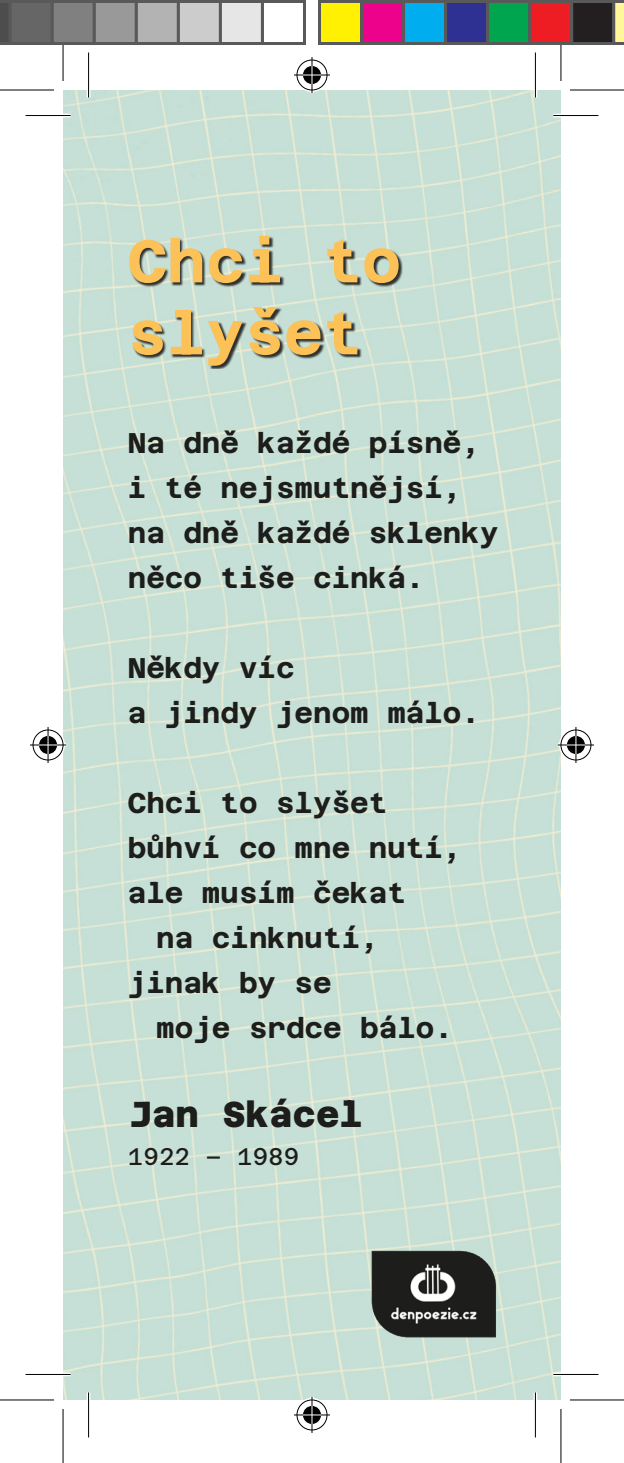
<style>
.page{position:relative;width:624px;height:1463px;background:#fff}
.page>*{position:absolute;margin:0;border:0;box-sizing:border-box;transform-origin:0 0}
.Styl_odstavce2{font:700 60px/72px "Azeret Mono";color:#fcc157}
.Styl_odstavce2-2{font:800 36px "Azeret Mono";color:#1d1d1b}
.Styl_odstavce2-3{font:700 28.5px/45px "Azeret Mono";color:#1d1d1b;text-align:center}
.Styl_odstavce2-4{font:24px "Azeret Mono";color:#1d1d1b}
</style>
<div class="page">
<img style="left:63px;top:90px;width:497px;height:1310px">
<div style="left:130px;top:236px;width:272px;height:133px;background:#1d1d1b;opacity:.9"></div>
<img style="left:363px;top:1235px;width:140px;height:110px">
<hr style="left:26px;top:114px;width:45px;height:3px;background:#fff">
<hr style="left:553px;top:114px;width:45px;height:3px;background:#fff">
<hr style="left:26px;top:1372px;width:45px;height:4px;background:#fff">
<hr style="left:553px;top:1372px;width:45px;height:4px;background:#fff">
<hr style="left:87px;top:52px;width:3px;height:45px;background:#fff">
<hr style="left:87px;top:1392px;width:3px;height:45px;background:#fff">
<svg style="left:533px;top:52px;width:4px;height:45px"></svg>
<svg style="left:533px;top:1392px;width:4px;height:45px"></svg>
<hr style="left:26px;top:115px;width:45px;height:1px;background:#000">
<hr style="left:553px;top:115px;width:45px;height:1px;background:#000">
<hr style="left:26px;top:1374px;width:45px;height:1px;background:#000">
<hr style="left:553px;top:1374px;width:45px;height:1px;background:#000">
<hr style="left:88px;top:52px;width:1px;height:45px;background:#000">
<hr style="left:88px;top:1392px;width:1px;height:45px;background:#000">
<hr style="left:534px;top:52px;width:1px;height:45px;background:#000">
<hr style="left:534px;top:1392px;width:1px;height:45px;background:#000">
<svg style="left:0;top:90px;width:54px;height:1px"></svg>
<svg style="left:570px;top:90px;width:53px;height:1px"></svg>
<hr style="left:0;top:89px;width:54px;height:1px;background:#000">
<hr style="left:569px;top:89px;width:54px;height:1px;background:#000">
<hr style="left:0;top:1399px;width:54px;height:1px;background:#000">
<hr style="left:569px;top:1399px;width:54px;height:1px;background:#000">
<hr style="left:62px;top:27px;width:2px;height:54px;background:#000">
<hr style="left:62px;top:1409px;width:2px;height:54px;background:#000">
<hr style="left:560px;top:27px;width:1px;height:54px;background:#000">
<hr style="left:560px;top:1409px;width:1px;height:54px;background:#000">
<div style="left:295px;top:58px;width:34px;height:34px;border:4px solid #fff;border-radius:50%"></div>
<hr style="left:294px;top:73px;width:36px;height:4px;background:#fff">
<svg style="left:310px;top:57px;width:4px;height:36px"></svg>
<div style="left:301px;top:64px;width:22px;height:22px;border:4px solid #fff;border-radius:50%"></div>
<div style="left:296px;top:60px;width:31px;height:30px;border:1px solid #000;border-radius:50%"></div>
<hr style="left:294px;top:74px;width:36px;height:2px;background:#000">
<hr style="left:311px;top:57px;width:1px;height:36px;background:#000">
<svg style="left:303px;top:66px;width:18px;height:18px"></svg>
<div style="left:295px;top:1398px;width:34px;height:33px;border:4px solid #fff;border-radius:50%"></div>
<hr style="left:294px;top:1413px;width:36px;height:3px;background:#fff">
<svg style="left:310px;top:1397px;width:4px;height:36px"></svg>
<div style="left:301px;top:1404px;width:22px;height:21px;border:4px solid #fff;border-radius:50%"></div>
<div style="left:296px;top:1399px;width:31px;height:31px;border:1px solid #000;border-radius:50%"></div>
<hr style="left:294px;top:1414px;width:36px;height:1px;background:#000">
<hr style="left:311px;top:1397px;width:1px;height:36px;background:#000">
<svg style="left:303px;top:1406px;width:18px;height:18px"></svg>
<div style="left:31px;top:728px;width:34px;height:34px;border:4px solid #fff;border-radius:50%"></div>
<svg style="left:30px;top:743px;width:36px;height:4px"></svg>
<svg style="left:46px;top:727px;width:4px;height:36px"></svg>
<div style="left:37px;top:734px;width:22px;height:22px;border:4px solid #fff;border-radius:50%"></div>
<div style="left:33px;top:729px;width:30px;height:31px;border:1px solid #000;border-radius:50%"></div>
<hr style="left:30px;top:744px;width:36px;height:1px;background:#000">
<hr style="left:48px;top:727px;width:1px;height:36px;background:#000">
<svg style="left:39px;top:736px;width:18px;height:18px"></svg>
<div style="left:559px;top:728px;width:33px;height:34px;border:4px solid #fff;border-radius:50%"></div>
<svg style="left:557px;top:743px;width:36px;height:4px"></svg>
<hr style="left:574px;top:727px;width:3px;height:36px;background:#fff">
<div style="left:565px;top:734px;width:21px;height:22px;border:4px solid #fff;border-radius:50%"></div>
<div style="left:560px;top:729px;width:31px;height:31px;border:1px solid #000;border-radius:50%"></div>
<hr style="left:557px;top:744px;width:36px;height:1px;background:#000">
<hr style="left:575px;top:727px;width:1px;height:36px;background:#000">
<svg style="left:566px;top:736px;width:18px;height:18px"></svg>
<svg style="left:0;top:0;width:9px;height:45px"></svg>
<div style="left:10px;top:1px;width:42px;height:42px;background:#666"></div>
<div style="left:9px;top:0;width:45px;height:45px;border:3px solid #595959"></div>
<div style="left:52px;top:1px;width:42px;height:42px;background:#808080"></div>
<div style="left:51px;top:0;width:45px;height:45px;border:3px solid #595959"></div>
<div style="left:94px;top:1px;width:42px;height:42px;background:#999"></div>
<div style="left:93px;top:0;width:45px;height:45px;border:3px solid #595959"></div>
<div style="left:136px;top:1px;width:42px;height:42px;background:#b3b3b3"></div>
<div style="left:135px;top:0;width:45px;height:45px;border:3px solid #595959"></div>
<div style="left:178px;top:1px;width:42px;height:42px;background:#ccc"></div>
<div style="left:177px;top:0;width:45px;height:45px;border:3px solid #595959"></div>
<div style="left:220px;top:1px;width:42px;height:42px;background:#e6e6e6"></div>
<div style="left:219px;top:0;width:45px;height:45px;border:3px solid #595959"></div>
<div style="left:261px;top:0;width:45px;height:45px;border:3px solid #595959"></div>
<div style="left:319px;top:1px;width:42px;height:42px;background:#fff101"></div>
<div style="left:318px;top:0;width:45px;height:45px;border:3px solid #595959"></div>
<div style="left:361px;top:1px;width:42px;height:42px;background:#ed028c"></div>
<div style="left:360px;top:0;width:45px;height:45px;border:3px solid #595959"></div>
<div style="left:403px;top:1px;width:42px;height:42px;background:#00aeef"></div>
<div style="left:402px;top:0;width:45px;height:45px;border:3px solid #595959"></div>
<div style="left:445px;top:1px;width:42px;height:42px;background:#2e3092"></div>
<div style="left:444px;top:0;width:45px;height:45px;border:3px solid #595959"></div>
<div style="left:487px;top:1px;width:42px;height:42px;background:#00a54f"></div>
<div style="left:486px;top:0;width:45px;height:45px;border:3px solid #595959"></div>
<div style="left:529px;top:1px;width:42px;height:42px;background:#ee1d23"></div>
<div style="left:528px;top:0;width:45px;height:45px;border:3px solid #595959"></div>
<div style="left:571px;top:1px;width:42px;height:42px;background:#231f20"></div>
<div style="left:570px;top:0;width:45px;height:45px;border:3px solid #595959"></div>
<svg style="left:612px;top:0;width:11px;height:45px"></svg>
<p class="Styl_odstavce2" style="left:128px;top:220px;width:274px">Chci to slyšet</p>
<p class="Styl_odstavce2-3" style="left:128px;top:418px;width:353px">Na dně každé písně,</p>
<p class="Styl_odstavce2-3" style="left:128px;top:463px;width:335px">i té nejsmutnějsí,</p>
<p class="Styl_odstavce2-3" style="left:128px;top:508px;width:372px">na dně každé sklenky</p>
<p class="Styl_odstavce2-3" style="left:128px;top:553px;width:298px">něco tiše cinká.</p>
<p class="Styl_odstavce2-3" style="left:128px;top:643px;width:168px">Někdy víc</p>
<p class="Styl_odstavce2-3" style="left:128px;top:688px;width:353px">a jindy jenom málo.</p>
<p class="Styl_odstavce2-3" style="left:128px;top:778px;width:261px">Chci to slyšet</p>
<p class="Styl_odstavce2-3" style="left:128px;top:823px;width:335px">bůhví co mne nutí,</p>
<p class="Styl_odstavce2-3" style="left:128px;top:868px;width:279px">ale musím čekat na cinknutí,</p>
<p class="Styl_odstavce2-3" style="left:156px;top:958px;width:298px;text-align:left;text-indent:-28px">jinak by se<br>moje srdce bálo.</p>
<p class="Styl_odstavce2-2" style="left:129px;top:1088px;width:236px">Jan Skácel</p>
<p class="Styl_odstavce2-4" style="left:128px;top:1138px;width:173px">1922 – 1989</p>
</div>
